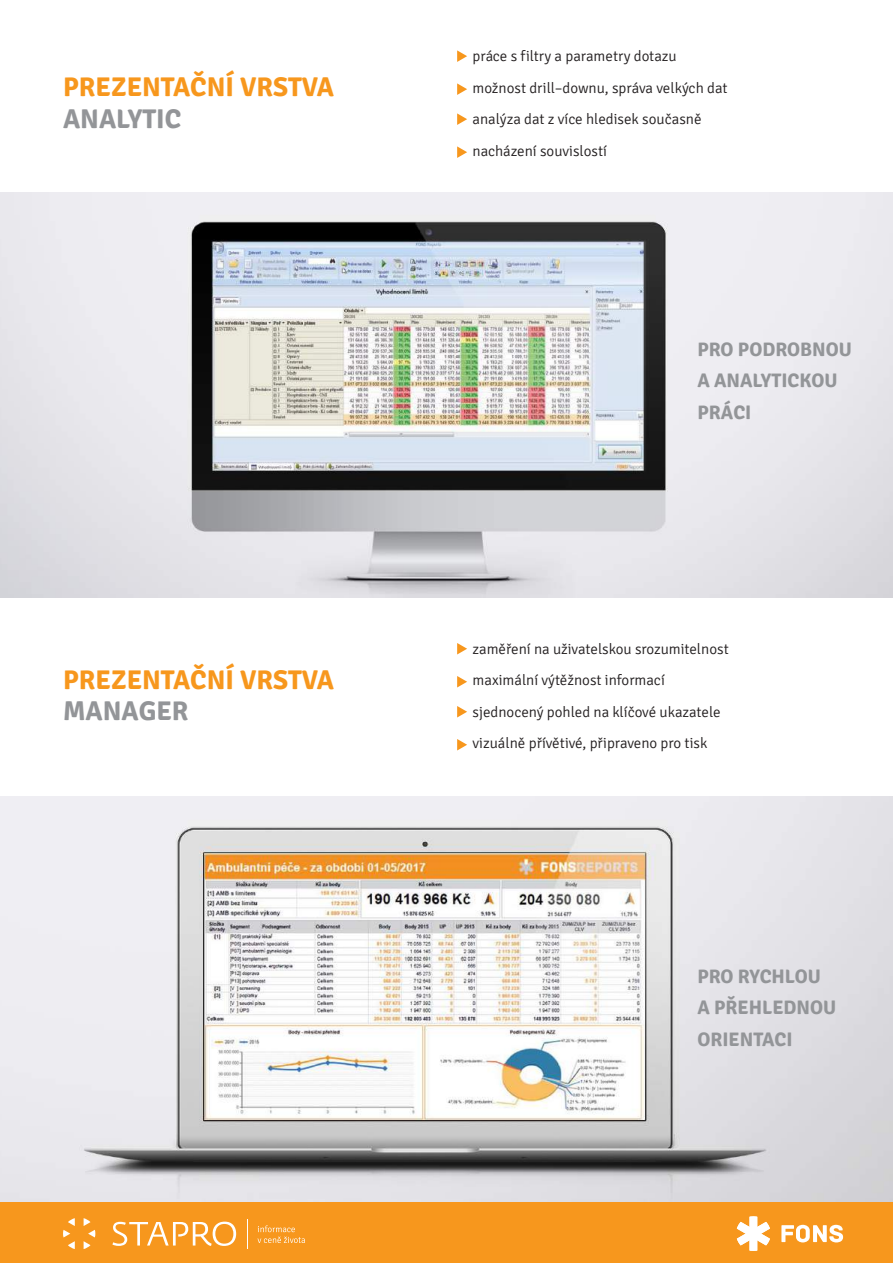
<style>
.page{position:relative;width:893px;height:1263px;background:#fff}
.page>*{position:absolute;margin:0;border:0;box-sizing:border-box;transform-origin:0 0}
.t1{font:700 27px "Signika";color:#f7971d}
.t2{font:700 27px "Signika";color:#939598}
.t3{font:700 19.5px/31.5px "Signika";color:#939598}
.t4{font:300 15px/31.5px "Signika";color:#231f20}
</style>
<div class="page">
<div style="left:0;top:1202px;width:893px;height:61px;background:#f7971d"></div>
<svg style="left:781px;top:1225px;width:62px;height:17px"></svg>
<svg style="left:737px;top:1216px;width:33px;height:35px"></svg>
<svg style="left:112px;top:1221px;width:124px;height:25px"></svg>
<svg style="left:84px;top:1218px;width:11px;height:31px"></svg>
<svg style="left:63px;top:1218px;width:12px;height:31px"></svg>
<svg style="left:258px;top:1225px;width:47px;height:18px"></svg>
<svg style="left:247px;top:1219px;width:1px;height:29px"></svg>
<svg style="left:457px;top:50px;width:10px;height:12px"></svg>
<svg style="left:457px;top:83px;width:10px;height:12px"></svg>
<svg style="left:457px;top:113px;width:10px;height:12px"></svg>
<svg style="left:457px;top:146px;width:10px;height:12px"></svg>
<svg style="left:457px;top:643px;width:10px;height:11px"></svg>
<svg style="left:457px;top:676px;width:10px;height:11px"></svg>
<svg style="left:457px;top:706px;width:10px;height:11px"></svg>
<svg style="left:457px;top:739px;width:10px;height:11px"></svg>
<img style="left:0;top:192px;width:893px;height:405px">
<img style="left:0;top:797px;width:893px;height:405px">
<h1 class="t1" style="left:63px;top:71px;width:273px">PREZENTAČNÍ VRSTVA</h1>
<h1 class="t2" style="left:63px;top:102px;width:120px">ANALYTIC</h1>
<h1 class="t1" style="left:63px;top:663px;width:273px">PREZENTAČNÍ VRSTVA</h1>
<h1 class="t2" style="left:63px;top:695px;width:127px">MANAGER</h1>
<p class="t4" style="left:473px;top:41px;width:256px">práce s filtry a parametry dotazu možnost drill–downu, správa velkých dat analýza dat z více hledisek současně nacházení souvislostí</p>
<h2 class="t3" style="left:697px;top:334px;width:156px">PRO PODROBNOU<br>A ANALYTICKOU<br>PRÁCI</h2>
<p class="t4" style="left:473px;top:633px;width:258px">zaměření na uživatelskou srozumitelnost maximální výtěžnost informací sjednocený pohled na klíčové ukazatele vizuálně přívětivé, připraveno pro tisk</p>
<h2 class="t3" style="left:697px;top:961px;width:140px">PRO RYCHLOU<br>A PŘEHLEDNOU<br>ORIENTACI</h2>
</div>
